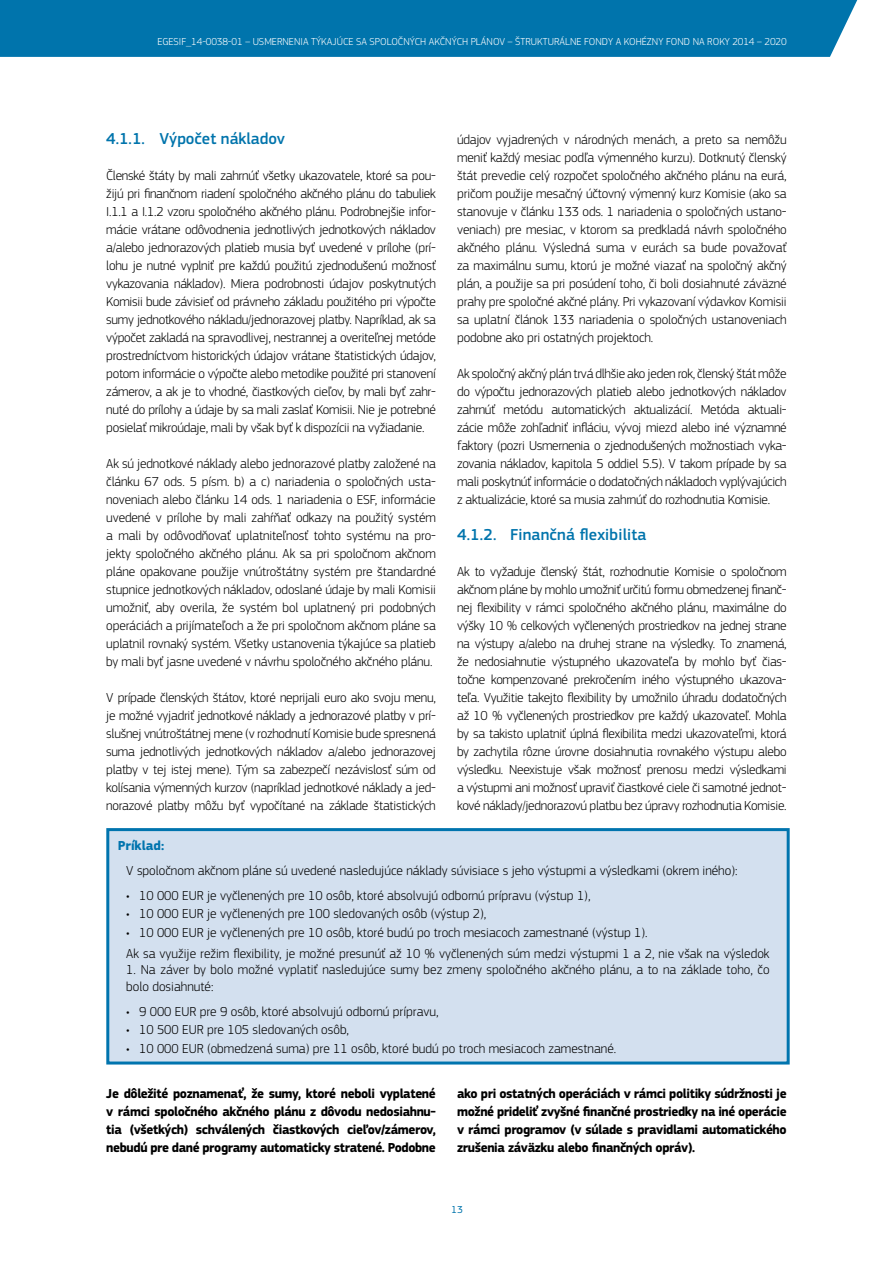
<style>
.page{position:relative;width:893px;height:1263px;background:#fff}
.page>*{position:absolute;margin:0;border:0;box-sizing:border-box;transform-origin:0 0}
.t1{font:500 16.5px "EC Square Sans Pro";letter-spacing:.005em;color:#0074ac}
.Body{font:300 13.5px/18px "EC Square Sans Pro";color:#000;text-align:justify}
.Body-2{font:700 13.5px/18px "EC Square Sans Pro";letter-spacing:-.03em;color:#000;text-align:justify}
.Box_Body{font:300 13.5px/16.5px "EC Square Sans Pro";color:#000}
.Title_table{font:700 13.5px "EC Square Sans Pro";color:#0074ae}
.t2{font:300 10.5px "EC Square Sans Pro";letter-spacing:.005em;color:#fff}
.t3{font:10.5px "EC Square Sans Pro";color:#0074ac}
</style>
<div class="page">
<div style="left:1px;top:0;width:857px;height:57px;background:#0074ac"></div>
<hr style="left:0;top:0;width:1px;height:57px;background:#0074ac">
<div style="left:108px;top:830px;width:680px;height:233px;background:#d3e0ef"></div>
<div style="left:106px;top:828px;width:684px;height:236px;border:3px solid #0074ae"></div>
<p class="t2" style="left:157px;top:35px;width:631px">EGESIF_14-0038-01 – USMERNENIA TÝKAJÚCE SA SPOLOČNÝCH AKČNÝCH PLÁNOV – ŠTRUKTURÁLNE FONDY A KOHÉZNY FOND NA ROKY 2014 – 2020</p>
<p class="t1" style="left:106px;top:129px;width:180px">4.1.1. Výpočet nákladov</p>
<p class="Body" style="left:106px;top:166px;width:331px">Členské štáty by mali zahrnúť všetky ukazovatele, ktoré sa pou&shy;žijú pri finančnom riadení spoločného akčného plánu do tabuliek I.1.1 a I.1.2 vzoru spoločného akčného plánu. Podrobnejšie infor&shy;mácie vrátane odôvodnenia jednotlivých jednotkových nákladov a/alebo jednorazových platieb musia byť uvedené v prílohe (prí&shy;lohu je nutné vyplniť pre každú použitú zjednodušenú možnosť vykazovania nákladov). Miera podrobnosti údajov poskytnutých Komisii bude závisieť od právneho základu použitého pri výpočte sumy jednotkového nákladu/jednorazovej platby. Napríklad, ak sa výpočet zakladá na spravodlivej, nestrannej a overiteľnej metóde prostredníctvom historických údajov vrátane štatistických údajov, potom informácie o výpočte alebo metodike použité pri stanovení zámerov, a ak je to vhodné, čiastkových cieľov, by mali byť zahr&shy;nuté do prílohy a údaje by sa mali zaslať Komisii. Nie je potrebné posielať mikroúdaje, mali by však byť k dispozícii na vyžiadanie.</p>
<p class="Body" style="left:106px;top:454px;width:331px">Ak sú jednotkové náklady alebo jednorazové platby založené na článku 67 ods. 5 písm. b) a c) nariadenia o spoločných usta&shy;noveniach alebo článku 14 ods. 1 nariadenia o ESF, informácie uvedené v prílohe by mali zahŕňať odkazy na použitý systém a mali by odôvodňovať uplatniteľnosť tohto systému na pro&shy;jekty spoločného akčného plánu. Ak sa pri spoločnom akčnom pláne opakovane použije vnútroštátny systém pre štandardné stupnice jednotkových nákladov, odoslané údaje by mali Komisii umožniť, aby overila, že systém bol uplatnený pri podobných operáciách a prijímateľoch a že pri spoločnom akčnom pláne sa uplatnil rovnaký systém. Všetky ustanovenia týkajúce sa platieb by mali byť jasne uvedené v návrhu spoločného akčného plánu.</p>
<p class="Body" style="left:106px;top:688px;width:331px">V prípade členských štátov, ktoré neprijali euro ako svoju menu, je možné vyjadriť jednotkové náklady a jednorazové platby v prí&shy;slušnej vnútroštátnej mene (v rozhodnutí Komisie bude spresnená suma jednotlivých jednotkových nákladov a/alebo jednorazovej platby v tej istej mene). Tým sa zabezpečí nezávislosť súm od kolísania výmenných kurzov (napríklad jednotkové náklady a jed&shy;norazové platby môžu byť vypočítané na základe štatistických</p>
<p class="Body" style="left:457px;top:130px;width:331px">údajov vyjadrených v národných menách, a preto sa nemôžu meniť každý mesiac podľa výmenného kurzu). Dotknutý členský štát prevedie celý rozpočet spoločného akčného plánu na eurá, pričom použije mesačný účtovný výmenný kurz Komisie (ako sa stanovuje v článku 133 ods. 1 nariadenia o spoločných ustano&shy;veniach) pre mesiac, v ktorom sa predkladá návrh spoločného akčného plánu. Výsledná suma v eurách sa bude považovať za maximálnu sumu, ktorú je možné viazať na spoločný akčný plán, a použije sa pri posúdení toho, či boli dosiahnuté záväzné prahy pre spoločné akčné plány. Pri vykazovaní výdavkov Komisii sa uplatní článok 133 nariadenia o spoločných ustanoveniach podobne ako pri ostatných projektoch.</p>
<p class="Body" style="left:457px;top:364px;width:331px">Ak spoločný akčný plán trvá dlhšie ako jeden rok, členský štát môže do výpočtu jednorazových platieb alebo jednotkových nákladov zahrnúť metódu automatických aktualizácií. Metóda aktuali&shy;zácie môže zohľadniť infláciu, vývoj miezd alebo iné významné faktory (pozri Usmernenia o zjednodušených možnostiach vyka&shy;zovania nákladov, kapitola 5 oddiel 5.5). V takom prípade by sa mali poskytnúť informácie o dodatočných nákladoch vyplývajúcich z aktualizácie, ktoré sa musia zahrnúť do rozhodnutia Komisie.</p>
<p class="t1" style="left:457px;top:525px;width:191px">4.1.2. Finančná flexibilita</p>
<p class="Body" style="left:457px;top:562px;width:331px">Ak to vyžaduje členský štát, rozhodnutie Komisie o spoločnom akčnom pláne by mohlo umožniť určitú formu obmedzenej finanč&shy;nej flexibility v rámci spoločného akčného plánu, maximálne do výšky 10 % celkových vyčlenených prostriedkov na jednej strane na výstupy a/alebo na druhej strane na výsledky. To znamená, že nedosiahnutie výstupného ukazovateľa by mohlo byť čias&shy;točne kompenzované prekročením iného výstupného ukazova&shy;teľa. Využitie takejto flexibility by umožnilo úhradu dodatočných až 10 % vyčlenených prostriedkov pre každý ukazovateľ. Mohla by sa takisto uplatniť úplná flexibilita medzi ukazovateľmi, ktorá by zachytila rôzne úrovne dosiahnutia rovnakého výstupu alebo výsledku. Neexistuje však možnosť prenosu medzi výsledkami a výstupmi ani možnosť upraviť čiastkové ciele či samotné jednot&shy;kové náklady/jednorazovú platbu bez úpravy rozhodnutia Komisie.</p>
<h5 class="Title_table" style="left:118px;top:837px;width:48px">Príklad:</h5>
<p class="Box_Body" style="left:126px;top:862px;width:613px">V spoločnom akčnom pláne sú uvedené nasledujúce náklady súvisiace s jeho výstupmi a výsledkami (okrem iného):</p>
<p class="Body" style="left:126px;top:886px;width:466px">• 10 000 EUR je vyčlenených pre 10 osôb, ktoré absolvujú odbornú prípravu (výstup 1),</p>
<p class="Body" style="left:126px;top:905px;width:361px">• 10 000 EUR je vyčlenených pre 100 sledovaných osôb (výstup 2),</p>
<p class="Body" style="left:126px;top:923px;width:523px">• 10 000 EUR je vyčlenených pre 10 osôb, ktoré budú po troch mesiacoch zamestnané (výstup 1).</p>
<p class="Box_Body" style="left:126px;top:945px;width:645px">Ak sa využije režim flexibility, je možné presunúť až 10 % vyčlenených súm medzi výstupmi 1 a 2, nie však na výsledok</p>
<p class="Box_Body" style="left:126px;top:961px;width:645px">1. Na záver by bolo možné vyplatiť nasledujúce sumy bez zmeny spoločného akčného plánu, a to na základe toho, čo bolo dosiahnuté:</p>
<p class="Body" style="left:126px;top:1002px;width:314px">• 9 000 EUR pre 9 osôb, ktoré absolvujú odbornú prípravu,</p>
<p class="Body" style="left:126px;top:1021px;width:224px">• 10 500 EUR pre 105 sledovaných osôb,</p>
<p class="Body" style="left:126px;top:1039px;width:491px">• 10 000 EUR (obmedzená suma) pre 11 osôb, ktoré budú po troch mesiacoch zamestnané.</p>
<p class="Body-2" style="left:106px;top:1085px;width:331px">Je dôležité poznamenať, že sumy, ktoré neboli vyplatené v rámci spoločného akčného plánu z dôvodu nedosiahnu&shy;tia (všetkých) schválených čiastkových cieľov/zámerov, nebudú pre dané programy automaticky stratené. Podobne</p>
<p class="Body-2" style="left:457px;top:1085px;width:331px">ako pri ostatných operáciách v rámci politiky súdržnosti je možné prideliť zvyšné finančné prostriedky na iné operácie v rámci programov (v súlade s pravidlami automatického zrušenia záväzku alebo finančných opráv).</p>
<p class="t3" style="left:451px;top:1203px;width:13px">13</p>
</div>
